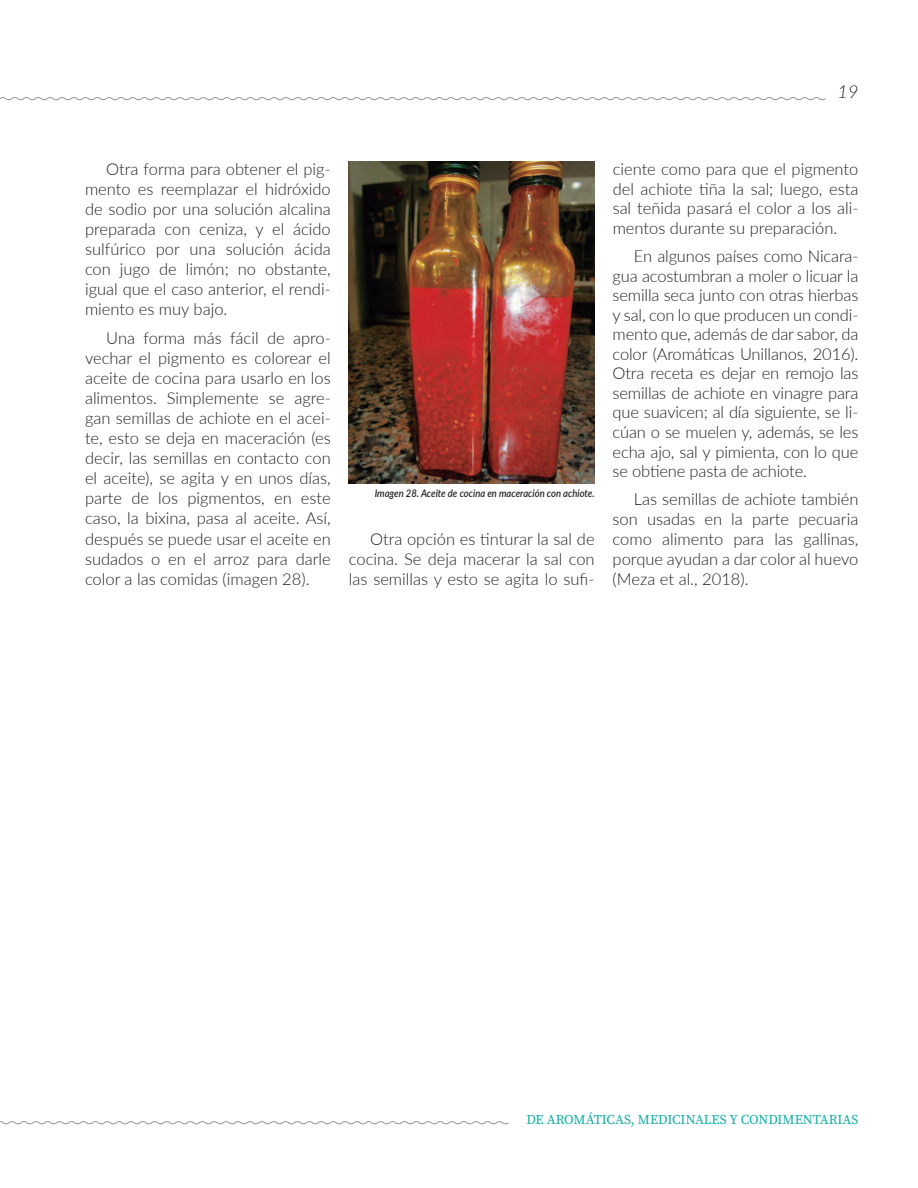
<style>
.page{position:relative;width:918px;height:1188px;background:#fff}
.page>*{position:absolute;margin:0;border:0;box-sizing:border-box;transform-origin:0 0}
.t1{font:italic 300 18px "Lato";color:#231f20}
.Cuerpo_de_texto{font:300 16.5px/20.1px "Lato";color:#231f20;text-align:justify}
.t2{font:13.5px "Source Serif Pro";color:#12aeaa}
.t3{font:italic 600 10.5px "Lato";color:#231f20;scale:.9 1}
</style>
<div class="page">
<svg style="left:0;top:97px;width:826px;height:4px"></svg>
<svg style="left:0;top:1121px;width:509px;height:4px"></svg>
<img style="left:349px;top:162px;width:246px;height:322px">
<p class="t1" style="left:838px;top:79px;width:22px">19</p>
<p class="Cuerpo_de_texto" style="left:85px;top:158px;width:247px;text-indent:21px">Otra forma para obtener el pig&shy;mento es reemplazar el hidróxido de sodio por una solución alcalina preparada con ceniza, y el ácido sulfúrico por una solución ácida con jugo de limón; no obstante, igual que el caso anterior, el rendi&shy;miento es muy bajo.</p>
<p class="Cuerpo_de_texto" style="left:85px;top:327px;width:247px;text-indent:21px">Una forma más fácil de apro&shy;vechar el pigmento es colorear el aceite de cocina para usarlo en los alimentos. Simplemente se agre&shy;gan semillas de achiote en el acei&shy;te, esto se deja en maceración (es decir, las semillas en contacto con el aceite), se agita y en unos días, parte de los pigmentos, en este caso, la bixina, pasa al aceite. Así, después se puede usar el aceite en sudados o en el arroz para darle color a las comidas (imagen 28).</p>
<p class="t3" style="left:375px;top:485px;width:246px">Imagen 28. Aceite de cocina en maceración con achiote.</p>
<p class="Cuerpo_de_texto" style="left:349px;top:529px;width:247px;text-indent:21px">Otra opción es tinturar la sal de cocina. Se deja macerar la sal con las semillas y esto se agita lo sufi-</p>
<p class="Cuerpo_de_texto" style="left:613px;top:158px;width:247px">ciente como para que el pigmento del achiote tiña la sal; luego, esta sal teñida pasará el color a los ali&shy;mentos durante su preparación.</p>
<p class="Cuerpo_de_texto" style="left:613px;top:246px;width:247px;line-height:19.5px;text-indent:21px">En algunos países como Nicara&shy;gua acostumbran a moler o licuar la semilla seca junto con otras hierbas y sal, con lo que producen un condi&shy;mento que, además de dar sabor, da color (Aromáticas Unillanos, 2016).<br>Otra receta es dejar en remojo las semillas de achiote en vinagre para que suavicen; al día siguiente, se li&shy;cúan o se muelen y, además, se les echa ajo, sal y pimienta, con lo que se obtiene pasta de achiote.</p>
<p class="Cuerpo_de_texto" style="left:613px;top:489px;width:247px;text-indent:21px">Las semillas de achiote también son usadas en la parte pecuaria como alimento para las gallinas, porque ayudan a dar color al huevo (Meza et al., 2018).</p>
<p class="t2" style="left:526px;top:1111px;width:334px">DE AROMÁTICAS, MEDICINALES Y CONDIMENTARIAS</p>
</div>
